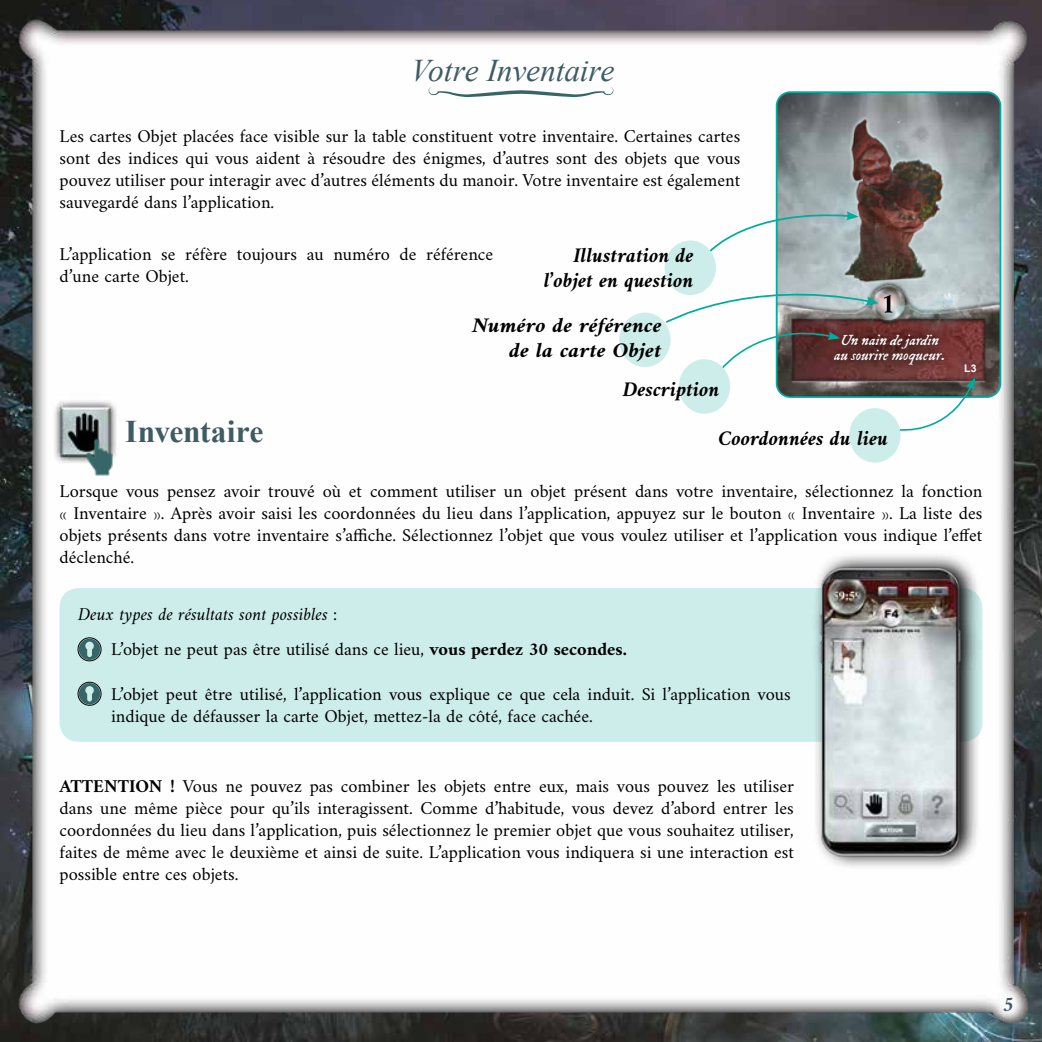
<style>
.page{position:relative;width:1042px;height:1042px;background:#fff}
.page>*{position:absolute;margin:0;border:0;box-sizing:border-box;transform-origin:0 0}
.t1{font:italic 31.5px "Times New Roman";letter-spacing:-.005em;color:#3f5b63}
.t2{font:700 31.5px "Times New Roman";letter-spacing:-.005em;color:#3f5b63}
.t3{font:italic 700 21px/25.2px "Amiri";color:#000;text-align:right}
.t4{font:italic 700 21px/25.2px "Amiri";color:#000;text-align:right;scale:1.1 1}
.t5{font:italic 700 21px "Amiri";color:#3f5b63}
.t6{font:18.38px/22.1px "Amiri";color:#000;text-align:justify}
.t7{font:12.6px/15px "IM FELL DW Pica Italic";color:#fff;text-align:center}
.t8{font:700 10.5px "Arial";color:#fff}
.s1{font-style:italic}
.s2{font-weight:700}
</style>
<div class="page">
<img style="left:0;top:0;width:1042px;height:1042px">
<div style="left:993px;top:987px;width:31px;height:36px;background:#fff;opacity:.75"></div>
<svg style="left:428px;top:87px;width:185px;height:10px"></svg>
<div style="left:664px;top:240px;width:52px;height:55px;background:#ccedea;border-radius:50%"></div>
<div style="left:619px;top:313px;width:51px;height:54px;background:#ccedea;border-radius:50%"></div>
<div style="left:679px;top:359px;width:51px;height:55px;background:#ccedea;border-radius:50%"></div>
<div style="left:849px;top:408px;width:51px;height:55px;background:#ccedea;border-radius:50%"></div>
<img style="left:776px;top:92px;width:224px;height:227px">
<img style="left:802px;top:95px;width:166px;height:207px">
<img style="left:776px;top:319px;width:224px;height:78px">
<div style="left:776px;top:91px;width:225px;height:307px;border:2px solid #00ac9d;border-radius:14px"></div>
<svg style="left:824px;top:324px;width:129px;height:51px;background:#683231"></svg>
<svg style="left:708px;top:209px;width:151px;height:44px"></svg>
<svg style="left:898px;top:377px;width:77px;height:58px"></svg>
<img style="left:41px;top:384px;width:84px;height:81px">
<img style="left:76px;top:428px;width:49px;height:57px">
<div style="left:60px;top:587px;width:751px;height:155px;background:#ccedea"></div>
<svg style="left:79px;top:639px;width:21px;height:21px"></svg>
<div style="left:78px;top:637px;width:23px;height:24px;border:1px solid #000;border-radius:50%"></div>
<svg style="left:79px;top:683px;width:21px;height:21px"></svg>
<div style="left:78px;top:682px;width:23px;height:23px;border:1px solid #000;border-radius:50%"></div>
<svg style="left:811px;top:551px;width:171px;height:320px"></svg>
<img style="left:814px;top:559px;width:152px;height:305px">
<svg style="left:664px;top:278px;width:228px;height:91px"></svg>
<h1 class="t1" style="left:411px;top:49px;width:205px">Votre Inventaire</h1>
<p class="t6" style="left:60px;top:124px;width:682px">Les cartes Objet placées face visible sur la table constituent votre inventaire. Certaines cartes sont des indices qui vous aident à résoudre des énigmes, d’autres sont des objets que vous pouvez utiliser pour interagir avec d’autres éléments du manoir. Votre inventaire est également sauvegardé dans l’application.</p>
<p class="t6" style="left:60px;top:243px;width:435px">L’application se réfère toujours au numéro de référence d’une carte Objet.</p>
<p class="t3" style="left:544px;top:242px;width:151px">Illustration de l’objet en question</p>
<p class="t4" style="left:472px;top:312px;width:174px">Numéro de référence de la carte Objet</p>
<p class="t3" style="left:623px;top:376px;width:98px">Description</p>
<p class="t7" style="left:832px;top:333px;width:113px">Un nain de jardin au sourire moqueur.</p>
<h1 class="t2" style="left:125px;top:408px;width:140px">Inventaire</h1>
<p class="t3" style="left:718px;top:425px;width:171px">Coordonnées du lieu</p>
<p class="t8" style="left:964px;top:361px;width:14px">L3</p>
<p class="t6" style="left:60px;top:479px;width:924px">Lorsque vous pensez avoir trouvé où et comment utiliser un objet présent dans votre inventaire, sélectionnez la fonction « Inventaire ». Après avoir saisi les coordonnées du lieu dans l’application, appuyez sur le bouton « Inventaire ». La liste des objets présents dans votre inventaire s’affiche. Sélectionnez l’objet que vous voulez utiliser et l’application vous indique l’effet déclenché.</p>
<p class="t6" style="left:111px;top:596px;width:517px;line-height:35px;text-indent:-33px"><span class="s1">Deux types de résultats sont possibles :<br></span>L’objet ne peut pas être utilisé dans ce lieu, <span class="s2">vous perdez 30 secondes.</span></p>
<p class="t6" style="left:111px;top:682px;width:681px">L’objet peut être utilisé, l’application vous explique ce que cela induit. Si l’application vous indique de défausser la carte Objet, mettez-la de côté, face cachée.</p>
<p class="t6" style="left:60px;top:775px;width:736px"><span class="s2">ATTENTION !</span> Vous ne pouvez pas combiner les objets entre eux, mais vous pouvez les utiliser dans une même pièce pour qu’ils interagissent. Comme d’habitude, vous devez d’abord entrer les coordonnées du lieu dans l’application, puis sélectionnez le premier objet que vous souhaitez utiliser, faites de même avec le deuxième et ainsi de suite. L’application vous indiquera si une interaction est possible entre ces objets.</p>
<p class="t5" style="left:1003px;top:992px;width:12px">5</p>
</div>
